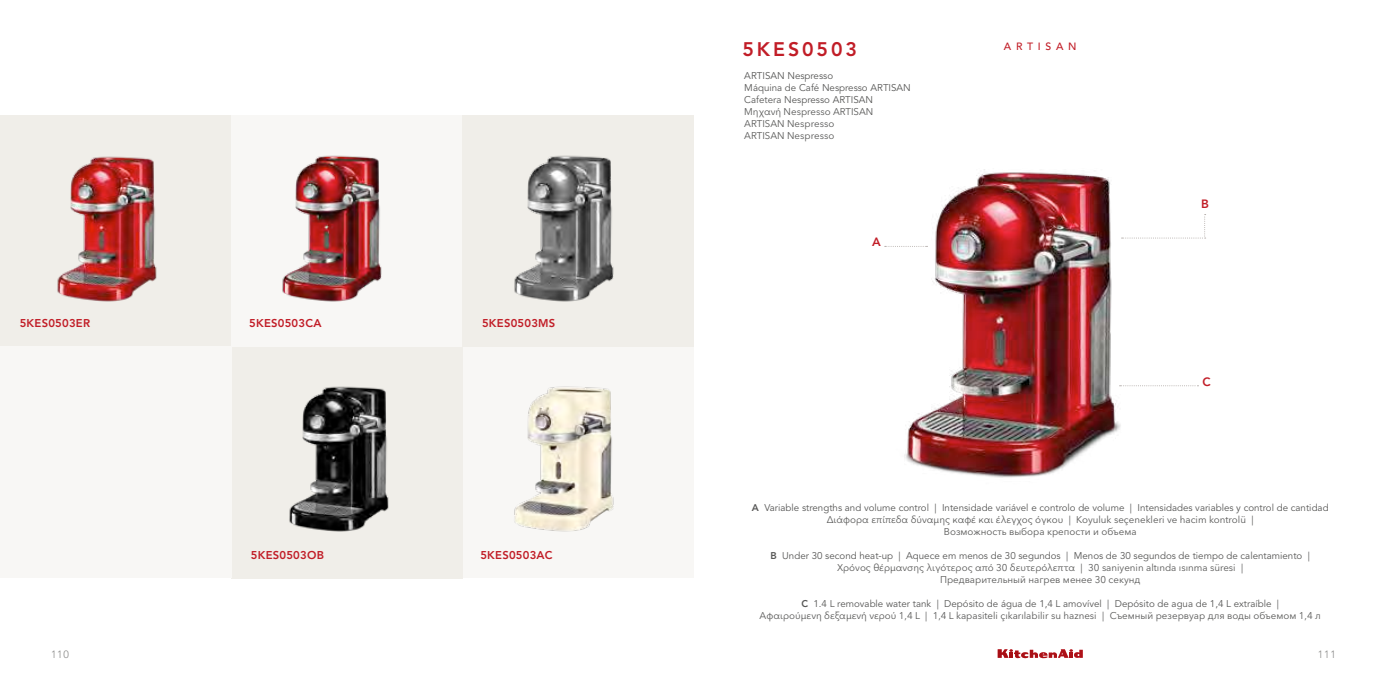
<style>
.page{position:relative;width:1387px;height:694px;background:#fff}
.page>*{position:absolute;margin:0;border:0;box-sizing:border-box;transform-origin:0 0}
.t1{font:800 19.5px "Avenir LT Std";letter-spacing:.15em;color:#c11d27}
.t2{font:800 12px "Avenir LT Std";color:#c11d27}
.t3{font:800 11.25px "Avenir LT Std";letter-spacing:.02em;color:#c11d27}
.t4{font:500 10.5px "Avenir LT Std";letter-spacing:.45em;color:#c11d27}
.t5{font:300 10.5px "Avenir LT Std";letter-spacing:.075em;color:#878786}
.t6{font:9.75px/12px "Avenir Next W1 G";color:#575756;text-align:center}
.t7{font:9.75px/12px "Avenir LT Std";color:#575756}
.s1{font-weight:800}
.s2{font-family:"Avenir LT Std"}
</style>
<div class="page">
<img style="left:904px;top:169px;width:217px;height:309px">
<svg style="left:1119px;top:385px;width:79px;height:1px"></svg>
<svg style="left:1121px;top:214px;width:84px;height:24px"></svg>
<div style="left:462px;top:346px;width:231px;height:231px;background:#f8f7f5"></div>
<div style="left:0;top:116px;width:231px;height:231px;background:#f0eee9"></div>
<div style="left:231px;top:116px;width:231px;height:231px;background:#f8f7f5"></div>
<div style="left:231px;top:347px;width:231px;height:231px;background:#f0eee9"></div>
<div style="left:462px;top:116px;width:231px;height:231px;background:#f0eee9"></div>
<img style="left:289px;top:386px;width:100px;height:146px">
<img style="left:57px;top:156px;width:100px;height:146px">
<img style="left:282px;top:155px;width:100px;height:147px">
<img style="left:514px;top:155px;width:100px;height:147px">
<img style="left:514px;top:386px;width:100px;height:146px">
<div style="left:0;top:346px;width:231px;height:231px;background:#f8f7f5"></div>
<svg style="left:884px;top:246px;width:43px;height:1px"></svg>
<svg style="left:997px;top:649px;width:85px;height:8px"></svg>
<p class="t3" style="left:20px;top:316px;width:72px">5KES0503ER</p>
<p class="t3" style="left:249px;top:316px;width:74px">5KES0503CA</p>
<p class="t3" style="left:482px;top:316px;width:75px">5KES0503MS</p>
<p class="t5" style="left:51px;top:648px;width:19px">110</p>
<p class="t3" style="left:251px;top:547px;width:75px">5KES0503OB</p>
<p class="t3" style="left:480px;top:547px;width:74px">5KES0503AC</p>
<h1 class="t1" style="left:742px;top:38px;width:116px">5KES0503</h1>
<p class="t7" style="left:744px;top:70px;width:168px">ARTISAN Nespresso<br>Máquina de Café Nespresso ARTISAN<br>Cafetera Nespresso ARTISAN</p>
<p class="t6" style="left:744px;top:106px;width:131px;text-align:left">Μηχανή Nespresso ARTISAN<br>ARTISAN Nespresso<br>ARTISAN Nespresso</p>
<p class="t2" style="left:872px;top:235px;width:10px">A</p>
<p class="t4" style="left:1003px;top:40px;width:74px">ARTISAN</p>
<p class="t2" style="left:1200px;top:197px;width:9px">B</p>
<p class="t2" style="left:1202px;top:375px;width:10px">C</p>
<p class="t7" style="left:751px;top:501px;width:578px"><span class="s1">A</span> Variable strengths and volume control | Intensidade variável e controlo de volume | Intensidades variables y control de cantidad</p>
<p class="t6" style="left:826px;top:513px;width:428px">Διάφορα επίπεδα δύναμης καφέ και έλεγχος όγκου <span class="s2">|</span> Koyuluk seçenekleri ve hacim kontrolü <span class="s2">|<br></span>Возможность выбора крепости и объема</p>
<p class="t7" style="left:770px;top:549px;width:541px"><span class="s1">B</span> Under 30 second heat-up | Aquece em menos de 30 segundos | Menos de 30 segundos de tiempo de calentamiento |</p>
<p class="t6" style="left:837px;top:561px;width:407px">Χρόνος θέρμανσης λιγότερος από 30 δευτερόλεπτα <span class="s2">|</span> 30 saniyenin altında ısınma süresi <span class="s2">|<br></span>Предварительный нагрев менее 30 секунд</p>
<p class="t7" style="left:801px;top:597px;width:479px"><span class="s1">C</span> 1.4 L removable water tank | Depósito de água de 1,4 L amovível | Depósito de agua de 1,4 L extraíble |</p>
<p class="t6" style="left:759px;top:609px;width:562px">Αφαιρούμενη δεξαμενή νερού 1,4 L <span class="s2">|</span> 1,4 L kapasiteli çıkarılabilir su haznesi <span class="s2">|</span> Съемный резервуар для воды объемом 1,4 л</p>
<p class="t5" style="left:1317px;top:648px;width:19px">111</p>
</div>
